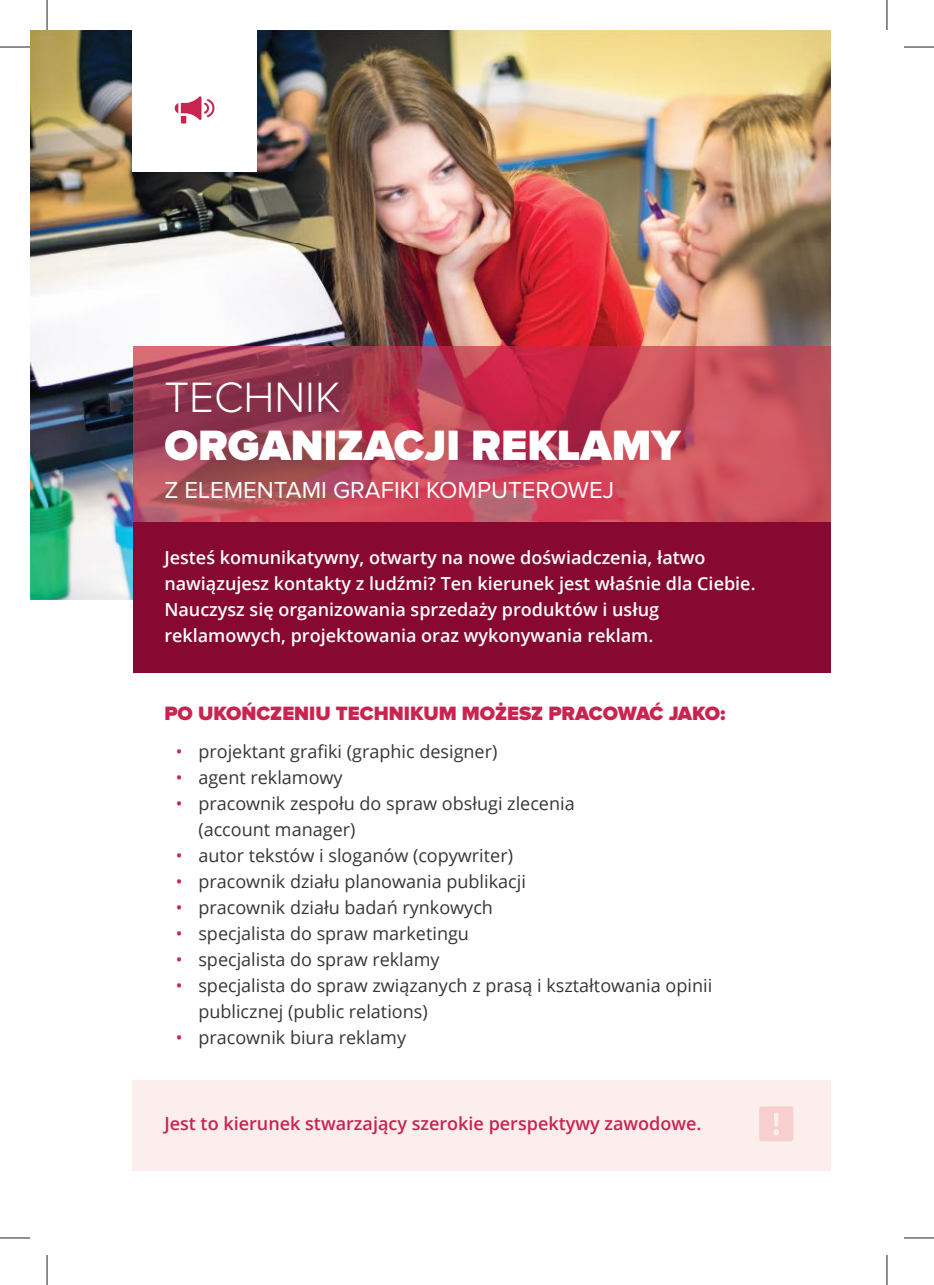
<style>
.page{position:relative;width:934px;height:1285px;background:#fff}
.page>*{position:absolute;margin:0;border:0;box-sizing:border-box;transform-origin:0 0}
.t1{font:900 44px "Proxima Nova";color:#fff}
.t2{font:300 44px "Proxima Nova";color:#fff}
.t3{font:24px "Proxima Nova";color:#fff}
.t4{font:900 20px "Proxima Nova";color:#c8244f}
.t5{font:18px/26px "Open Sans";color:#393535}
.t6{font:600 18px/26px "Open Sans";color:#fff}
.t7{font:600 18px "Open Sans";color:#c8244f}
.s1{color:#c8244f}
</style>
<div class="page">
<img style="left:30px;top:30px;width:799px;height:213px">
<img style="left:30px;top:243px;width:266px;height:143px">
<img style="left:296px;top:243px;width:533px;height:104px">
<img style="left:30px;top:386px;width:103px;height:214px">
<img style="left:133px;top:347px;width:696px;height:175px">
<div style="left:132px;top:1080px;width:697px;height:91px;background:#fceeed"></div>
<div style="left:133px;top:522px;width:696px;height:150px;background:#870830"></div>
<svg style="left:759px;top:1106px;width:34px;height:35px"></svg>
<div style="left:132px;top:30px;width:125px;height:142px;background:#fff"></div>
<svg style="left:175px;top:96px;width:39px;height:28px"></svg>
<hr style="left:0;top:47px;width:30px;height:1px;background:#241f1f">
<hr style="left:903px;top:47px;width:30px;height:1px;background:#241f1f">
<hr style="left:0;top:1237px;width:30px;height:1px;background:#241f1f">
<hr style="left:903px;top:1237px;width:30px;height:1px;background:#241f1f">
<hr style="left:47px;top:0;width:1px;height:30px;background:#241f1f">
<hr style="left:47px;top:1255px;width:1px;height:30px;background:#241f1f">
<hr style="left:886px;top:0;width:1px;height:30px;background:#241f1f">
<hr style="left:886px;top:1255px;width:1px;height:30px;background:#241f1f">
<h1 class="t2" style="left:164px;top:377px;width:178px">TECHNIK</h1>
<h1 class="t1" style="left:164px;top:425px;width:517px">ORGANIZACJI REKLAMY</h1>
<h2 class="t3" style="left:164px;top:479px;width:451px">Z ELEMENTAMI GRAFIKI KOMPUTEROWEJ</h2>
<p class="t6" style="left:164px;top:544px;width:592px">Jesteś komunikatywny, otwarty na nowe doświadczenia, łatwo nawiązujesz kontakty z ludźmi? Ten kierunek jest właśnie dla Ciebie.<br>Nauczysz się organizowania sprzedaży produktów i usług reklamowych, projektowania oraz wykonywania reklam.</p>
<p class="t4" style="left:164px;top:704px;width:562px">PO UKOŃCZENIU TECHNIKUM MOŻESZ PRACOWAĆ JAKO:</p>
<p class="t5" style="left:176px;top:738px;width:323px"><span class="s1">•</span> projektant grafiki (graphic designer)</p>
<p class="t5" style="left:176px;top:764px;width:168px"><span class="s1">•</span> agent reklamowy</p>
<p class="t5" style="left:198px;top:790px;width:377px;text-indent:-23px"><span class="s1">•</span> pracownik zespołu do spraw obsługi zlecenia (account manager)</p>
<p class="t5" style="left:176px;top:841px;width:339px"><span class="s1">•</span> autor tekstów i sloganów (copywriter)</p>
<p class="t5" style="left:176px;top:867px;width:351px"><span class="s1">•</span> pracownik działu planowania publikacji</p>
<p class="t5" style="left:176px;top:893px;width:318px"><span class="s1">•</span> pracownik działu badań rynkowych</p>
<p class="t5" style="left:176px;top:919px;width:295px"><span class="s1">•</span> specjalista do spraw marketingu</p>
<p class="t5" style="left:176px;top:945px;width:265px"><span class="s1">•</span> specjalista do spraw reklamy</p>
<p class="t5" style="left:198px;top:971px;width:515px;text-indent:-23px"><span class="s1">•</span> specjalista do spraw związanych z prasą i kształtowania opinii publicznej (public relations)</p>
<p class="t5" style="left:176px;top:1023px;width:232px"><span class="s1">•</span> pracownik biura reklamy</p>
<p class="t7" style="left:164px;top:1111px;width:538px">Jest to kierunek stwarzający szerokie perspektywy zawodowe.</p>
</div>
